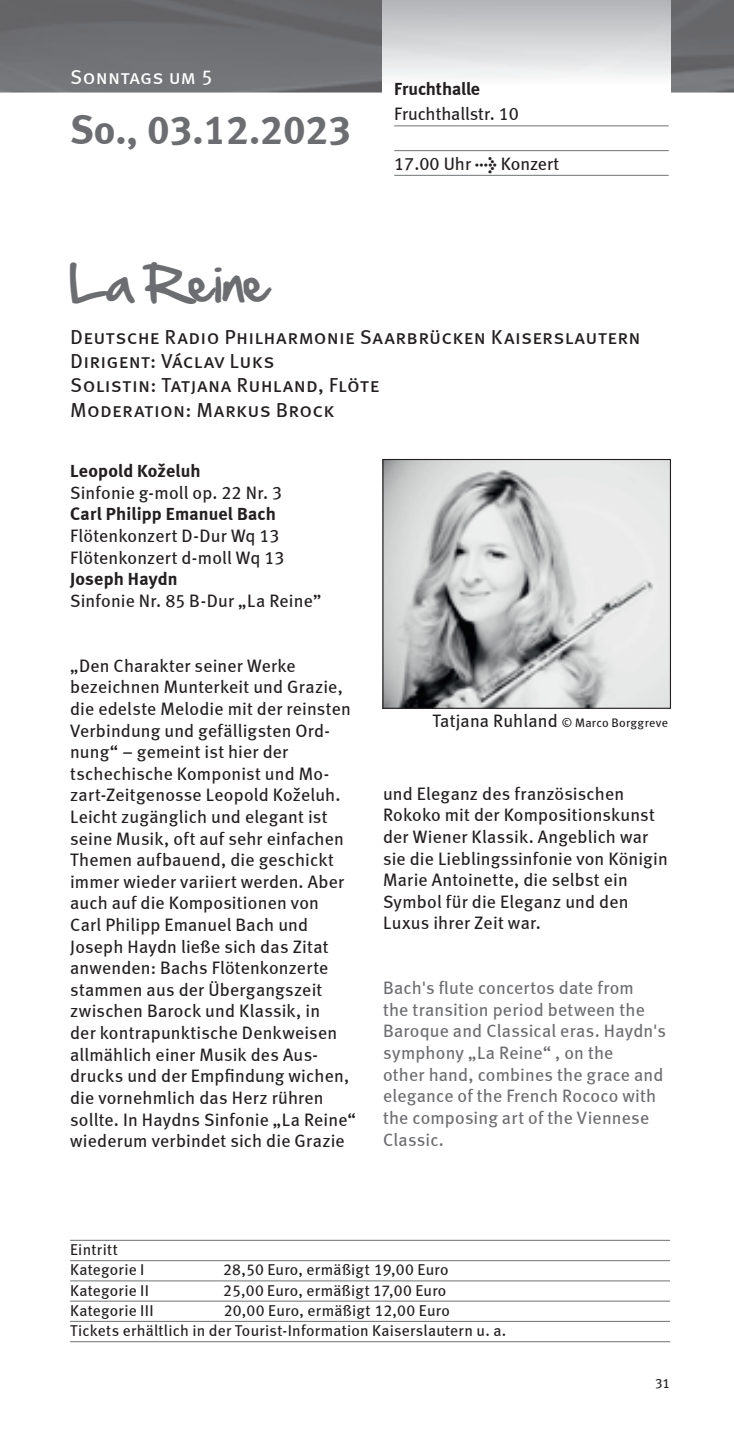
<style>
.page{position:relative;width:734px;height:1436px;background:#fff}
.page>*{position:absolute;margin:0;border:0;box-sizing:border-box;transform-origin:0 0}
.t1{font:45px "Hand Of Sean";letter-spacing:.035em;color:#6c6d70}
.t2{font:40.5px "Meta Bold LF";color:#6c6d70}
.t3{font:20.25px/24.3px "Meta Book LF Caps";letter-spacing:.015em;color:#231f20}
.t4{font:20.25px "Meta Book LF Caps";letter-spacing:.01em;color:#fff}
.t5{font:18px/21.6px "Meta Book LF";letter-spacing:.01em;color:#231f20}
.t6{font:18px/21.6px "Meta Book LF";letter-spacing:.01em;color:#6c6d70}
.t7{font:18px "Meta Bold LF";letter-spacing:.01em;color:#231f20}
.t8{font:15.75px/20.2px "Meta Book LF";letter-spacing:.015em;color:#231f20}
.t9{font:13.5px "Meta Book LF";color:#231f20}
.t10{font:12.38px "Meta Book LF";letter-spacing:.025em;color:#231f20}
.s1{font-family:"Meta Bold Expert"}
.s2{font-size:18px}
</style>
<div class="page">
<img style="left:0;top:0;width:733px;height:92px">
<img style="left:383px;top:0;width:287px;height:92px">
<hr style="left:394px;top:125px;width:274px;height:1px;background:#808285">
<hr style="left:394px;top:150px;width:274px;height:1px;background:#808285">
<hr style="left:394px;top:175px;width:274px;height:1px;background:#808285">
<hr style="left:70px;top:1239px;width:600px;height:1px;background:#808285">
<hr style="left:70px;top:1259px;width:600px;height:1px;background:#808285">
<hr style="left:70px;top:1279px;width:600px;height:2px;background:#808285">
<hr style="left:70px;top:1300px;width:600px;height:1px;background:#808285">
<hr style="left:70px;top:1320px;width:600px;height:1px;background:#808285">
<hr style="left:70px;top:1340px;width:600px;height:1px;background:#808285">
<img style="left:384px;top:461px;width:285px;height:245px">
<div style="left:382px;top:459px;width:289px;height:249px;border:1px solid #231f20"></div>
<p class="t4" style="left:70px;top:65px;width:144px">Sonntags um 5</p>
<h2 class="t2" style="left:70px;top:106px;width:282px">So., 03.12.2023</h2>
<h1 class="t1" style="left:70px;top:243px;width:198px">La Reine</h1>
<p class="t7" style="left:394px;top:78px;width:87px">Fruchthalle</p>
<p class="t5" style="left:394px;top:103px;width:126px">Fruchthallstr. 10</p>
<p class="t5" style="left:394px;top:152px;width:166px">17.00 Uhr <span class="s1">l</span> Konzert</p>
<p class="t3" style="left:70px;top:324px;width:571px">Deutsche Radio Philharmonie Saarbrücken Kaiserslautern Dirigent: Václav Luks<br>Solistin: Tatjana Ruhland, Flöte<br>Moderation: Markus Brock</p>
<p class="t7" style="left:70px;top:460px;width:132px">Leopold Koželuh</p>
<p class="t5" style="left:70px;top:481px;width:213px">Sinfonie g-moll op. 22 Nr. 3</p>
<p class="t7" style="left:70px;top:503px;width:207px">Carl Philipp Emanuel Bach</p>
<p class="t5" style="left:70px;top:524px;width:216px">Flötenkonzert D-Dur Wq 13<br>Flötenkonzert d-moll Wq 13</p>
<p class="t7" style="left:70px;top:568px;width:109px">Joseph Haydn</p>
<p class="t5" style="left:70px;top:589px;width:253px">Sinfonie Nr. 85 B-Dur „La Reine”</p>
<p class="t5" style="left:70px;top:654px;width:287px">„Den Charakter seiner Werke bezeichnen Munterkeit und Grazie, die edelste Melodie mit der reinsten Verbindung und gefälligsten Ord&shy;nung“ – gemeint ist hier der tschechische Komponist und Mo&shy;zart-Zeitgenosse Leopold Koželuh.<br>Leicht zugänglich und elegant ist seine Musik, oft auf sehr einfachen Themen aufbauend, die geschickt immer wieder variiert werden. Aber auch auf die Kompositionen von<br>Carl Philipp Emanuel Bach und Joseph Haydn ließe sich das Zitat anwenden: Bachs Flötenkonzerte stammen aus der Übergangszeit zwischen Barock und Klassik, in<br>der kontrapunktische Denkweisen allmählich einer Musik des Aus&shy;drucks und der Empfindung wichen, die vornehmlich das Herz rühren sollte. In Haydns Sinfonie „La Reine“ wiederum verbindet sich die Grazie</p>
<p class="t10" style="left:432px;top:715px;width:237px"><span class="s2">Tatjana Ruhland</span> © Marco Borggreve</p>
<p class="t5" style="left:383px;top:782px;width:286px">und Eleganz des französischen<br>Rokoko mit der Kompositionskunst der Wiener Klassik. Angeblich war sie die Lieblingssinfonie von Königin<br>Marie Antoinette, die selbst ein<br>Symbol für die Eleganz und den<br>Luxus ihrer Zeit war.</p>
<p class="t6" style="left:383px;top:976px;width:284px">Bach's flute concertos date from<br>the transition period between the<br>Baroque and Classical eras. Haydn's symphony „La Reine“ , on the<br>other hand, combines the grace and elegance of the French Rococo with the composing art of the Viennese<br>Classic.</p>
<p class="t8" style="left:70px;top:1238px;width:76px">Eintritt<br>Kategorie I</p>
<p class="t8" style="left:223px;top:1259px;width:227px">28,50 Euro, ermäßigt 19,00 Euro</p>
<p class="t8" style="left:70px;top:1279px;width:80px">Kategorie II</p>
<p class="t8" style="left:223px;top:1279px;width:224px">25,00 Euro, ermäßigt 17,00 Euro</p>
<p class="t8" style="left:70px;top:1299px;width:85px">Kategorie III</p>
<p class="t8" style="left:70px;top:1299px;width:437px;text-indent:154px">20,00 Euro, ermäßigt 12,00 Euro<br>Tickets erhältlich in der Tourist-Information Kaiserslautern u. a.</p>
<p class="t9" style="left:655px;top:1374px;width:17px">31</p>
</div>
